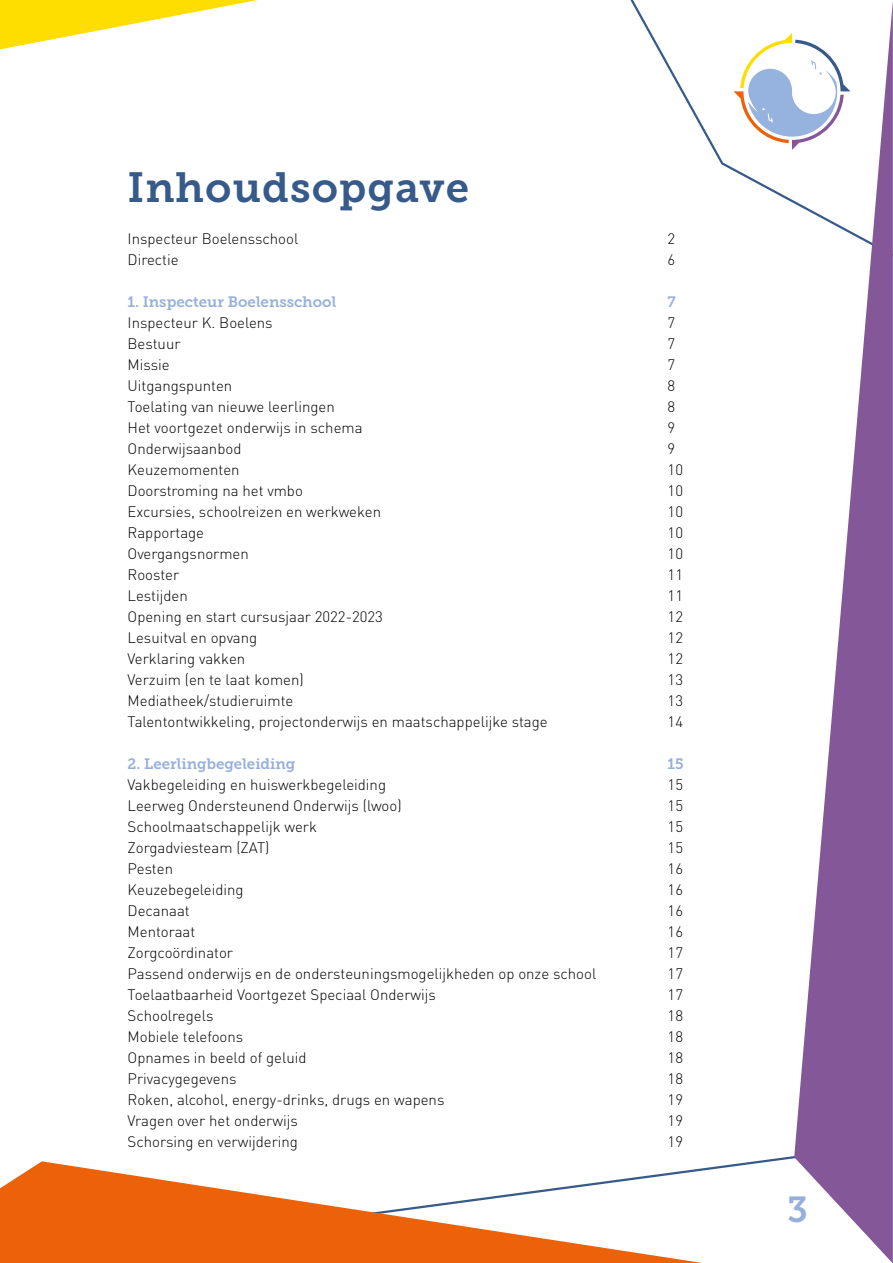
<style>
.page{position:relative;width:893px;height:1263px;background:#fff}
.page>*{position:absolute;margin:0;border:0;box-sizing:border-box;transform-origin:0 0}
.t1{font:42px "Museo Slab 700";letter-spacing:.025em;color:#365a8a}
.t2{font:36px "Museo Slab 700";color:#96b0dd}
.t3{font:300 15px "DIN Pro";color:#000}
.t4{font:15px "Museo Slab 700";color:#96b0dd}
</style>
<div class="page">
<svg style="left:0;top:0;width:257px;height:50px"></svg>
<svg style="left:630px;top:0;width:164px;height:204px"></svg>
<svg style="left:794px;top:1px;width:99px;height:1262px"></svg>
<svg style="left:0;top:1161px;width:702px;height:102px;fill:#eb6209"></svg>
<h1 class="t1" style="left:128px;top:163px;width:343px">Inhoudsopgave</h1>
<p class="t3" style="left:128px;top:228px;width:172px">Inspecteur Boelensschool</p>
<p class="t3" style="left:668px;top:228px;width:9px">2</p>
<p class="t3" style="left:128px;top:249px;width:53px">Directie</p>
<p class="t3" style="left:668px;top:249px;width:9px">6</p>
<p class="t4" style="left:128px;top:293px;width:210px">1. Inspecteur Boelensschool</p>
<p class="t4" style="left:668px;top:293px;width:10px">7</p>
<p class="t3" style="left:128px;top:312px;width:147px">Inspecteur K. Boelens</p>
<p class="t3" style="left:668px;top:312px;width:9px">7</p>
<p class="t3" style="left:128px;top:333px;width:54px">Bestuur</p>
<p class="t3" style="left:668px;top:333px;width:9px">7</p>
<p class="t3" style="left:128px;top:354px;width:44px">Missie</p>
<p class="t3" style="left:668px;top:354px;width:9px">7</p>
<p class="t3" style="left:128px;top:375px;width:106px">Uitgangspunten</p>
<p class="t3" style="left:668px;top:375px;width:9px">8</p>
<p class="t3" style="left:128px;top:396px;width:209px">Toelating van nieuwe leerlingen</p>
<p class="t3" style="left:668px;top:396px;width:9px">8</p>
<p class="t3" style="left:128px;top:417px;width:236px">Het voortgezet onderwijs in schema</p>
<p class="t3" style="left:668px;top:417px;width:9px">9</p>
<p class="t3" style="left:128px;top:438px;width:115px">Onderwijsaanbod</p>
<p class="t3" style="left:668px;top:438px;width:9px">9</p>
<p class="t3" style="left:128px;top:459px;width:114px">Keuzemomenten</p>
<p class="t3" style="left:668px;top:459px;width:17px">10</p>
<p class="t3" style="left:128px;top:480px;width:177px">Doorstroming na het vmbo</p>
<p class="t3" style="left:668px;top:480px;width:17px">10</p>
<p class="t3" style="left:128px;top:501px;width:255px">Excursies, schoolreizen en werkweken</p>
<p class="t3" style="left:668px;top:501px;width:17px">10</p>
<p class="t3" style="left:128px;top:522px;width:78px">Rapportage</p>
<p class="t3" style="left:668px;top:522px;width:17px">10</p>
<p class="t3" style="left:128px;top:543px;width:123px">Overgangsnormen</p>
<p class="t3" style="left:668px;top:543px;width:17px">10</p>
<p class="t3" style="left:128px;top:564px;width:53px">Rooster</p>
<p class="t3" style="left:668px;top:564px;width:17px">11</p>
<p class="t3" style="left:128px;top:585px;width:62px">Lestijden</p>
<p class="t3" style="left:668px;top:585px;width:17px">11</p>
<p class="t3" style="left:128px;top:606px;width:257px">Opening en start cursusjaar 2022-2023</p>
<p class="t3" style="left:668px;top:606px;width:17px">12</p>
<p class="t3" style="left:128px;top:627px;width:131px">Lesuitval en opvang</p>
<p class="t3" style="left:668px;top:627px;width:17px">12</p>
<p class="t3" style="left:128px;top:648px;width:119px">Verklaring vakken</p>
<p class="t3" style="left:668px;top:648px;width:17px">12</p>
<p class="t3" style="left:128px;top:669px;width:178px">Verzuim (en te laat komen)</p>
<p class="t3" style="left:668px;top:669px;width:17px">13</p>
<p class="t3" style="left:128px;top:690px;width:167px">Mediatheek/studieruimte</p>
<p class="t3" style="left:668px;top:690px;width:17px">13</p>
<p class="t3" style="left:128px;top:711px;width:422px">Talentontwikkeling, projectonderwijs en maatschappelijke stage</p>
<p class="t3" style="left:668px;top:711px;width:17px">14</p>
<p class="t4" style="left:128px;top:755px;width:169px">2. Leerlingbegeleiding</p>
<p class="t4" style="left:668px;top:755px;width:18px">15</p>
<p class="t3" style="left:128px;top:774px;width:260px">Vakbegeleiding en huiswerkbegeleiding</p>
<p class="t3" style="left:668px;top:774px;width:17px">15</p>
<p class="t3" style="left:128px;top:795px;width:276px">Leerweg Ondersteunend Onderwijs (lwoo)</p>
<p class="t3" style="left:668px;top:795px;width:17px">15</p>
<p class="t3" style="left:128px;top:816px;width:191px">Schoolmaatschappelijk werk</p>
<p class="t3" style="left:668px;top:816px;width:17px">15</p>
<p class="t3" style="left:128px;top:837px;width:143px">Zorgadviesteam (ZAT)</p>
<p class="t3" style="left:668px;top:837px;width:17px">15</p>
<p class="t3" style="left:128px;top:858px;width:47px">Pesten</p>
<p class="t3" style="left:668px;top:858px;width:17px">16</p>
<p class="t3" style="left:128px;top:879px;width:118px">Keuzebegeleiding</p>
<p class="t3" style="left:668px;top:879px;width:17px">16</p>
<p class="t3" style="left:128px;top:900px;width:64px">Decanaat</p>
<p class="t3" style="left:668px;top:900px;width:17px">16</p>
<p class="t3" style="left:128px;top:921px;width:69px">Mentoraat</p>
<p class="t3" style="left:668px;top:921px;width:17px">16</p>
<p class="t3" style="left:128px;top:942px;width:107px">Zorgcoördinator</p>
<p class="t3" style="left:668px;top:942px;width:17px">17</p>
<p class="t3" style="left:128px;top:963px;width:470px">Passend onderwijs en de ondersteuningsmogelijkheden op onze school</p>
<p class="t3" style="left:668px;top:963px;width:17px">17</p>
<p class="t3" style="left:128px;top:984px;width:310px">Toelaatbaarheid Voortgezet Speciaal Onderwijs</p>
<p class="t3" style="left:668px;top:984px;width:17px">17</p>
<p class="t3" style="left:128px;top:1005px;width:87px">Schoolregels</p>
<p class="t3" style="left:668px;top:1005px;width:17px">18</p>
<p class="t3" style="left:128px;top:1026px;width:117px">Mobiele telefoons</p>
<p class="t3" style="left:668px;top:1026px;width:17px">18</p>
<p class="t3" style="left:128px;top:1047px;width:180px">Opnames in beeld of geluid</p>
<p class="t3" style="left:668px;top:1047px;width:17px">18</p>
<p class="t3" style="left:128px;top:1068px;width:110px">Privacygegevens</p>
<p class="t3" style="left:668px;top:1068px;width:17px">18</p>
<p class="t3" style="left:128px;top:1089px;width:318px">Roken, alcohol, energy-drinks, drugs en wapens</p>
<p class="t3" style="left:668px;top:1089px;width:17px">19</p>
<p class="t3" style="left:128px;top:1110px;width:172px">Vragen over het onderwijs</p>
<p class="t3" style="left:668px;top:1110px;width:17px">19</p>
<p class="t3" style="left:128px;top:1131px;width:172px">Schorsing en verwijdering</p>
<p class="t3" style="left:668px;top:1131px;width:17px">19</p>
<h2 class="t2" style="left:787px;top:1189px;width:22px">3</h2>
</div>
